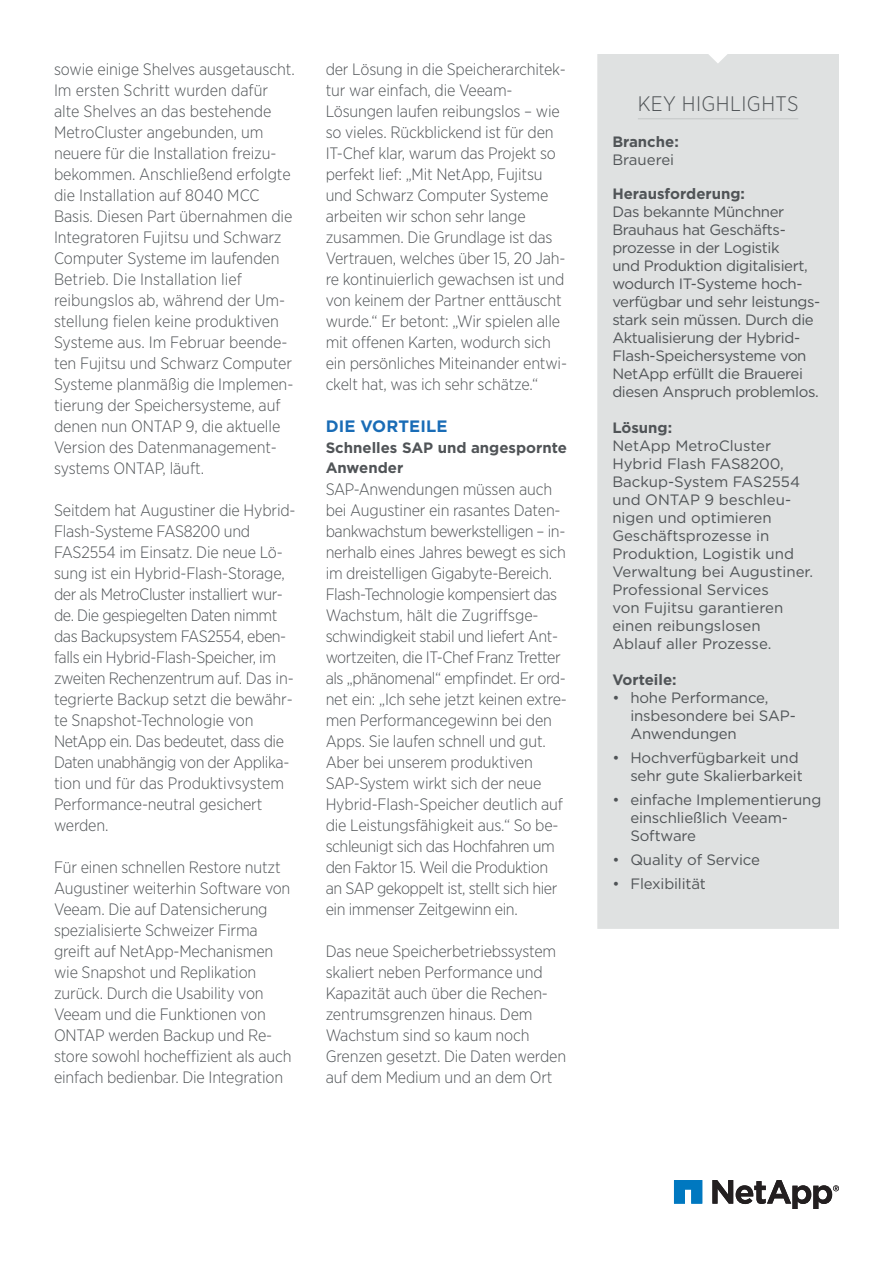
<style>
.page{position:relative;width:893px;height:1263px;background:#fff}
.page>*{position:absolute;margin:0;border:0;box-sizing:border-box;transform-origin:0 0}
.t1{font:300 21px "Gotham Narrow";letter-spacing:.02em;color:#505457}
.t2{font:300 16.5px/21px "Gotham Narrow";letter-spacing:-.01em;color:#505457}
.t3{font:700 16.5px "Gotham";letter-spacing:.005em;color:#196cb6}
.t4{font:15px/18px "Gotham";letter-spacing:-.01em;color:#505457}
.t5{font:700 15px/19.5px "Gotham";color:#505457}
</style>
<div class="page">
<svg style="left:674px;top:1180px;width:28px;height:23px"></svg>
<svg style="left:712px;top:1180px;width:127px;height:29px"></svg>
<div style="left:597px;top:54px;width:242px;height:875px;background:#dfe1e1"></div>
<hr style="left:638px;top:118px;width:160px;height:1px;background:#c2c5c5">
<p class="t2" style="left:54px;top:58px;width:242px">sowie einige Shelves ausgetauscht.<br>Im ersten Schritt wurden dafür alte Shelves an das bestehende<br>MetroCluster angebunden, um neuere für die Installation freizu&shy;bekommen. Anschließend erfolgte die Installation auf 8040 MCC<br>Basis. Diesen Part übernahmen die<br>Integratoren Fujitsu und Schwarz<br>Computer Systeme im laufenden<br>Betrieb. Die Installation lief reibungslos ab, während der Um&shy;stellung fielen keine produktiven<br>Systeme aus. Im Februar beende&shy;ten Fujitsu und Schwarz Computer<br>Systeme planmäßig die Implemen&shy;tierung der Speichersysteme, auf denen nun ONTAP 9, die aktuelle<br>Version des Datenmanagement&shy;systems ONTAP, läuft.</p>
<p class="t2" style="left:54px;top:499px;width:243px">Seitdem hat Augustiner die Hybrid-<br>Flash-Systeme FAS8200 und<br>FAS2554 im Einsatz. Die neue Lö&shy;sung ist ein Hybrid-Flash-Storage, der als MetroCluster installiert wur&shy;de. Die gespiegelten Daten nimmt das Backupsystem FAS2554, eben&shy;falls ein Hybrid-Flash-Speicher, im zweiten Rechenzentrum auf. Das in&shy;tegrierte Backup setzt die bewähr&shy;te Snapshot-Technologie von<br>NetApp ein. Das bedeutet, dass die<br>Daten unabhängig von der Applika&shy;tion und für das Produktivsystem<br>Performance-neutral gesichert werden.</p>
<p class="t2" style="left:54px;top:856px;width:239px">Für einen schnellen Restore nutzt<br>Augustiner weiterhin Software von<br>Veeam. Die auf Datensicherung spezialisierte Schweizer Firma greift auf NetApp-Mechanismen wie Snapshot und Replikation zurück. Durch die Usability von<br>Veeam und die Funktionen von<br>ONTAP werden Backup und Re&shy;store sowohl hocheffizient als auch einfach bedienbar. Die Integration</p>
<p class="t2" style="left:326px;top:58px;width:243px">der Lösung in die Speicherarchitek&shy;tur war einfach, die Veeam-Lösungen laufen reibungslos – wie so vieles. Rückblickend ist für den IT-Chef klar, warum das Projekt so perfekt lief: „Mit NetApp, Fujitsu und Schwarz Computer Systeme arbeiten wir schon sehr lange zusammen. Die Grundlage ist das Vertrauen, welches über 15, 20 Jah&shy;re kontinuierlich gewachsen ist und von keinem der Partner enttäuscht wurde.“ Er betont: „Wir spielen alle mit offenen Karten, wodurch sich ein persönliches Miteinander entwi&shy;ckelt hat, was ich sehr schätze.“</p>
<p class="t3" style="left:326px;top:415px;width:123px">DIE VORTEILE</p>
<p class="t5" style="left:326px;top:438px;width:243px">Schnelles SAP und angespornte<br>Anwender</p>
<p class="t2" style="left:326px;top:478px;width:243px">SAP-Anwendungen müssen auch bei Augustiner ein rasantes Daten&shy;bankwachstum bewerkstelligen – in&shy;nerhalb eines Jahres bewegt es sich im dreistelligen Gigabyte-Bereich.<br>Flash-Technologie kompensiert das Wachstum, hält die Zugriffsge&shy;schwindigkeit stabil und liefert Ant&shy;wortzeiten, die IT-Chef Franz Tretter als „phänomenal“ empfindet. Er ord&shy;net ein: „Ich sehe jetzt keinen extre&shy;men Performancegewinn bei den Apps. Sie laufen schnell und gut.<br>Aber bei unserem produktiven SAP-System wirkt sich der neue Hybrid-Flash-Speicher deutlich auf die Leistungsfähigkeit aus.“ So be&shy;schleunigt sich das Hochfahren um den Faktor 15. Weil die Produktion an SAP gekoppelt ist, stellt sich hier ein immenser Zeitgewinn ein.</p>
<p class="t2" style="left:326px;top:940px;width:242px">Das neue Speicherbetriebssystem skaliert neben Performance und<br>Kapazität auch über die Rechen&shy;zentrumsgrenzen hinaus. Dem<br>Wachstum sind so kaum noch<br>Grenzen gesetzt. Die Daten werden auf dem Medium und an dem Ort</p>
<p class="t1" style="left:638px;top:91px;width:162px">KEY HIGHLIGHTS</p>
<p class="t5" style="left:612px;top:132px;width:68px">Branche:</p>
<p class="t4" style="left:612px;top:150px;width:63px">Brauerei</p>
<p class="t5" style="left:612px;top:184px;width:134px">Herausforderung:</p>
<p class="t4" style="left:612px;top:202px;width:208px">Das bekannte Münchner<br>Brauhaus hat Geschäfts&shy;prozesse in der Logistik<br>und Produktion digitalisiert, wodurch IT-Systeme hoch-- verfügbar und sehr leistungs&shy;stark sein müssen. Durch die<br>Aktualisierung der Hybrid-<br>Flash-Speichersysteme von<br>NetApp erfüllt die Brauerei diesen Anspruch problemlos.</p>
<p class="t5" style="left:612px;top:418px;width:61px">Lösung:</p>
<p class="t4" style="left:612px;top:436px;width:202px">NetApp MetroCluster<br>Hybrid Flash FAS8200,<br>Backup-System FAS2554 und ONTAP 9 beschleu&shy;nigen und optimieren<br>Geschäftsprozesse in<br>Produktion, Logistik und<br>Verwaltung bei Augustiner.<br>Professional Services<br>von Fujitsu garantieren einen reibungslosen<br>Ablauf aller Prozesse.</p>
<p class="t5" style="left:612px;top:670px;width:66px">Vorteile:</p>
<p class="t4" style="left:630px;top:688px;width:165px;text-indent:-18px">• hohe Performance, insbesondere bei SAP-<br>Anwendungen</p>
<p class="t4" style="left:612px;top:748px;width:192px;text-align:right">• Hochverfügbarkeit und sehr gute Skalierbarkeit</p>
<p class="t4" style="left:630px;top:790px;width:192px;text-indent:-18px">• einfache Implementierung einschließlich Veeam-<br>Software</p>
<p class="t4" style="left:612px;top:850px;width:149px">• Quality of Service</p>
<p class="t4" style="left:612px;top:874px;width:95px">• Flexibilität</p>
</div>
